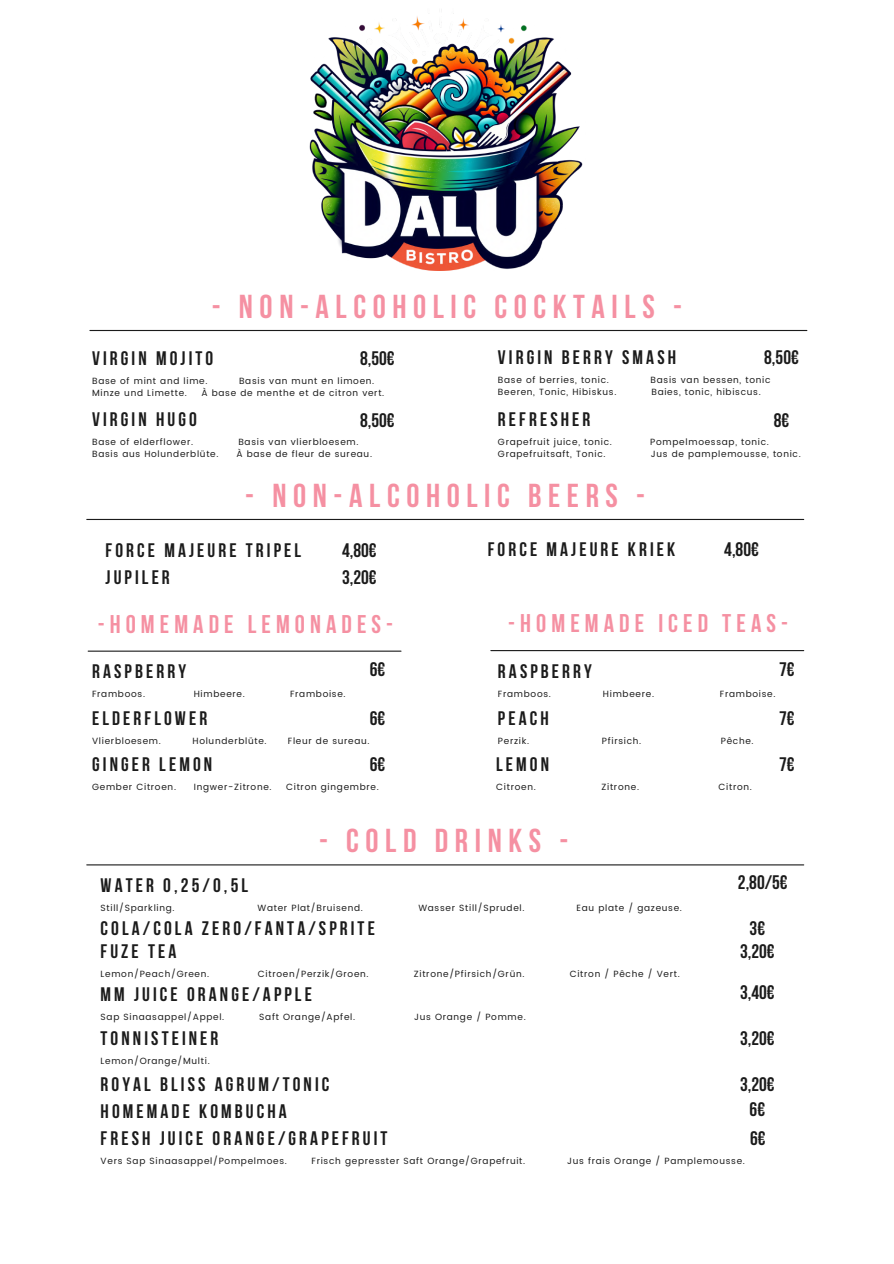
<style>
.page{position:relative;width:894px;height:1264px;background:#fff}
.page>*{position:absolute;margin:0;border:0;box-sizing:border-box;transform-origin:0 0}
.t1{font:700 33px "Bebas Neue";letter-spacing:.2em;color:#f590a2}
.t2{font:700 25.5px "Bebas Neue";letter-spacing:.2em;color:#f590a2}
.t3{font:700 19.5px "Bebas Neue";letter-spacing:.16em;color:#1b1b1b}
.t4{font:9px "Poppins";letter-spacing:.08em;color:#1b1b1b}
</style>
<div class="page">
<img style="left:309px;top:13px;width:274px;height:258px">
<svg style="left:195px;top:329px;width:503px;height:3px"></svg>
<hr style="left:90px;top:330px;width:716px;height:1px;background:#1b1b1b">
<hr style="left:88px;top:650px;width:313px;height:1px;background:#1b1b1b">
<hr style="left:490px;top:650px;width:313px;height:1px;background:#1b1b1b">
<svg style="left:302px;top:865px;width:282px;height:1px"></svg>
<hr style="left:87px;top:864px;width:716px;height:1px;background:#1b1b1b">
<svg style="left:229px;top:518px;width:432px;height:1px"></svg>
<hr style="left:87px;top:519px;width:716px;height:1px;background:#1b1b1b">
<h1 class="t1" style="left:212px;top:293px;width:471px">- NON-ALCOHOLIC COCKTAILS -</h1>
<p class="t3" style="left:360px;top:350px;width:36px">8,50€</p>
<h4 class="t3" style="left:498px;top:349px;width:179px">VIRGIN BERRY SMASH</h4>
<h3 class="t4" style="left:498px;top:374px;width:112px">Base of berries, tonic.</h3>
<h3 class="t4" style="left:650px;top:374px;width:121px">Basis van bessen, tonic</h3>
<p class="t4" style="left:498px;top:386px;width:120px">Beeren, Tonic, Hibiskus.</p>
<p class="t4" style="left:651px;top:386px;width:111px">Baies, tonic, hibiscus.</p>
<p class="t3" style="left:764px;top:349px;width:36px">8,50€</p>
<h4 class="t3" style="left:92px;top:350px;width:123px">VIRGIN MOJITO</h4>
<h3 class="t4" style="left:92px;top:376px;width:117px">Base of mint and lime.</h3>
<h3 class="t4" style="left:239px;top:376px;width:137px">Basis van munt en limoen.</h3>
<p class="t4" style="left:92px;top:388px;width:96px">Minze und Limette.</p>
<p class="t4" style="left:201px;top:388px;width:184px">À base de menthe et de citron vert.</p>
<h4 class="t3" style="left:92px;top:411px;width:106px">VIRGIN HUGO</h4>
<h3 class="t4" style="left:92px;top:437px;width:102px">Base of elderflower.</h3>
<h3 class="t4" style="left:238px;top:437px;width:122px">Basis van vlierbloesem.</h3>
<p class="t4" style="left:92px;top:449px;width:128px">Basis aus Holunderblüte.</p>
<p class="t4" style="left:236px;top:449px;width:137px">À base de fleur de sureau.</p>
<p class="t3" style="left:360px;top:412px;width:36px">8,50€</p>
<h4 class="t3" style="left:498px;top:411px;width:94px">REFRESHER</h4>
<h3 class="t4" style="left:498px;top:437px;width:115px">Grapefruit juice, tonic.</h3>
<h3 class="t4" style="left:650px;top:437px;width:120px">Pompelmoessap, tonic.</h3>
<p class="t4" style="left:498px;top:449px;width:109px">Grapefruitsaft, Tonic.</p>
<p class="t4" style="left:650px;top:449px;width:151px">Jus de pamplemousse, tonic.</p>
<p class="t3" style="left:773px;top:412px;width:17px">8€</p>
<h4 class="t1" style="left:245px;top:482px;width:401px">- NON-ALCOHOLIC BEERS -</h4>
<h4 class="t3" style="left:106px;top:543px;width:197px">FORCE MAJEURE TRIPEL</h4>
<h4 class="t3" style="left:342px;top:543px;width:36px">4,80€</h4>
<h3 class="t3" style="left:487px;top:541px;width:189px">FORCE MAJEURE KRIEK</h3>
<h3 class="t3" style="left:724px;top:541px;width:36px">4,80€</h3>
<h3 class="t3" style="left:106px;top:570px;width:66px">JUPILER</h3>
<p class="t3" style="left:342px;top:570px;width:36px">3,20€</p>
<h1 class="t2" style="left:98px;top:613px;width:297px">-HOMEMADE LEMONADES-</h1>
<h4 class="t3" style="left:92px;top:663px;width:95px">RASPBERRY</h4>
<h3 class="t4" style="left:92px;top:688px;width:54px">Framboos.</h3>
<h3 class="t4" style="left:194px;top:688px;width:53px">Himbeere.</h3>
<h3 class="t4" style="left:290px;top:688px;width:57px">Framboise.</h3>
<h4 class="t3" style="left:369px;top:661px;width:17px">6€</h4>
<p class="t2" style="left:508px;top:613px;width:281px">-HOMEMADE ICED TEAS-</p>
<h4 class="t3" style="left:498px;top:663px;width:95px">RASPBERRY</h4>
<h3 class="t4" style="left:498px;top:688px;width:54px">Framboos.</h3>
<h3 class="t4" style="left:602px;top:688px;width:53px">Himbeere.</h3>
<h3 class="t4" style="left:719px;top:688px;width:57px">Framboise.</h3>
<p class="t3" style="left:779px;top:661px;width:17px">7€</p>
<h3 class="t3" style="left:92px;top:710px;width:116px">ELDERFLOWER</h3>
<h4 class="t4" style="left:92px;top:735px;width:70px">Vlierbloesem.</h4>
<h4 class="t4" style="left:192px;top:735px;width:76px">Holunderblüte.</h4>
<h4 class="t4" style="left:288px;top:735px;width:83px">Fleur de sureau.</h4>
<h3 class="t3" style="left:369px;top:710px;width:17px">6€</h3>
<h4 class="t3" style="left:498px;top:710px;width:52px">PEACH</h4>
<h3 class="t4" style="left:498px;top:735px;width:33px">Perzik.</h3>
<h3 class="t4" style="left:601px;top:735px;width:41px">Pfirsich.</h3>
<h3 class="t4" style="left:720px;top:735px;width:34px">Pêche.</h3>
<p class="t3" style="left:779px;top:710px;width:17px">7€</p>
<h2 class="t3" style="left:92px;top:756px;width:121px">GINGER LEMON</h2>
<h4 class="t4" style="left:92px;top:781px;width:85px">Gember Citroen.</h4>
<h4 class="t4" style="left:194px;top:781px;width:79px">Ingwer-Zitrone.</h4>
<h4 class="t4" style="left:286px;top:781px;width:94px">Citron gingembre.</h4>
<h3 class="t3" style="left:369px;top:756px;width:17px">6€</h3>
<h2 class="t3" style="left:496px;top:756px;width:54px">LEMON</h2>
<h4 class="t4" style="left:496px;top:781px;width:41px">Citroen.</h4>
<h4 class="t4" style="left:601px;top:781px;width:39px">Zitrone.</h4>
<h4 class="t4" style="left:718px;top:781px;width:35px">Citron.</h4>
<h3 class="t3" style="left:779px;top:756px;width:17px">7€</h3>
<p class="t1" style="left:319px;top:827px;width:251px">- COLD DRINKS -</p>
<p class="t3" style="left:101px;top:877px;width:149px">WATER 0,25/0,5L</p>
<h4 class="t4" style="left:101px;top:902px;width:75px">Still/Sparkling.</h4>
<h4 class="t4" style="left:257px;top:902px;width:107px">Water Plat/Bruisend.</h4>
<h4 class="t4" style="left:418px;top:902px;width:108px">Wasser Still/Sprudel.</h4>
<h4 class="t4" style="left:576px;top:902px;width:107px">Eau plate / gazeuse.</h4>
<h3 class="t3" style="left:737px;top:874px;width:51px">2,80/5€</h3>
<p class="t3" style="left:101px;top:920px;width:276px">COLA/COLA ZERO/FANTA/SPRITE</p>
<h4 class="t3" style="left:749px;top:920px;width:17px">3€</h4>
<h3 class="t3" style="left:101px;top:943px;width:77px">FUZE TEA</h3>
<p class="t4" style="left:101px;top:968px;width:110px">Lemon/Peach/Green.</p>
<p class="t4" style="left:258px;top:968px;width:112px">Citroen/Perzik/Groen.</p>
<p class="t4" style="left:414px;top:968px;width:112px">Zitrone/Pfirsich/Grün.</p>
<p class="t4" style="left:569px;top:968px;width:112px">Citron / Pêche / Vert.</p>
<h1 class="t3" style="left:740px;top:943px;width:36px">3,20€</h1>
<h4 class="t3" style="left:101px;top:986px;width:213px">MM JUICE ORANGE/APPLE</h4>
<h3 class="t4" style="left:101px;top:1012px;width:125px">Sap Sinaasappel/Appel.</h3>
<h3 class="t4" style="left:259px;top:1012px;width:97px">Saft Orange/Apfel.</h3>
<h3 class="t4" style="left:414px;top:1012px;width:113px">Jus Orange / Pomme.</h3>
<h4 class="t3" style="left:101px;top:1029px;width:119px">TONNISTEINER</h4>
<h4 class="t4" style="left:101px;top:1055px;width:111px">Lemon/Orange/Multi.</h4>
<p class="t3" style="left:740px;top:984px;width:36px">3,40€</p>
<h3 class="t3" style="left:740px;top:1029px;width:36px">3,20€</h3>
<h3 class="t3" style="left:101px;top:1076px;width:230px">ROYAL BLISS AGRUM/TONIC</h3>
<p class="t3" style="left:740px;top:1076px;width:36px">3,20€</p>
<h4 class="t3" style="left:101px;top:1103px;width:188px">HOMEMADE KOMBUCHA</h4>
<h3 class="t3" style="left:749px;top:1101px;width:17px">6€</h3>
<p class="t3" style="left:101px;top:1130px;width:288px">FRESH JUICE ORANGE/GRAPEFRUIT</p>
<h4 class="t4" style="left:101px;top:1155px;width:188px">Vers Sap Sinaasappel/Pompelmoes.</h4>
<h4 class="t4" style="left:311px;top:1155px;width:215px">Frisch gepresster Saft Orange/Grapefruit.</h4>
<h4 class="t4" style="left:567px;top:1155px;width:179px">Jus frais Orange / Pamplemousse.</h4>
<h3 class="t3" style="left:749px;top:1130px;width:17px">6€</h3>
</div>
